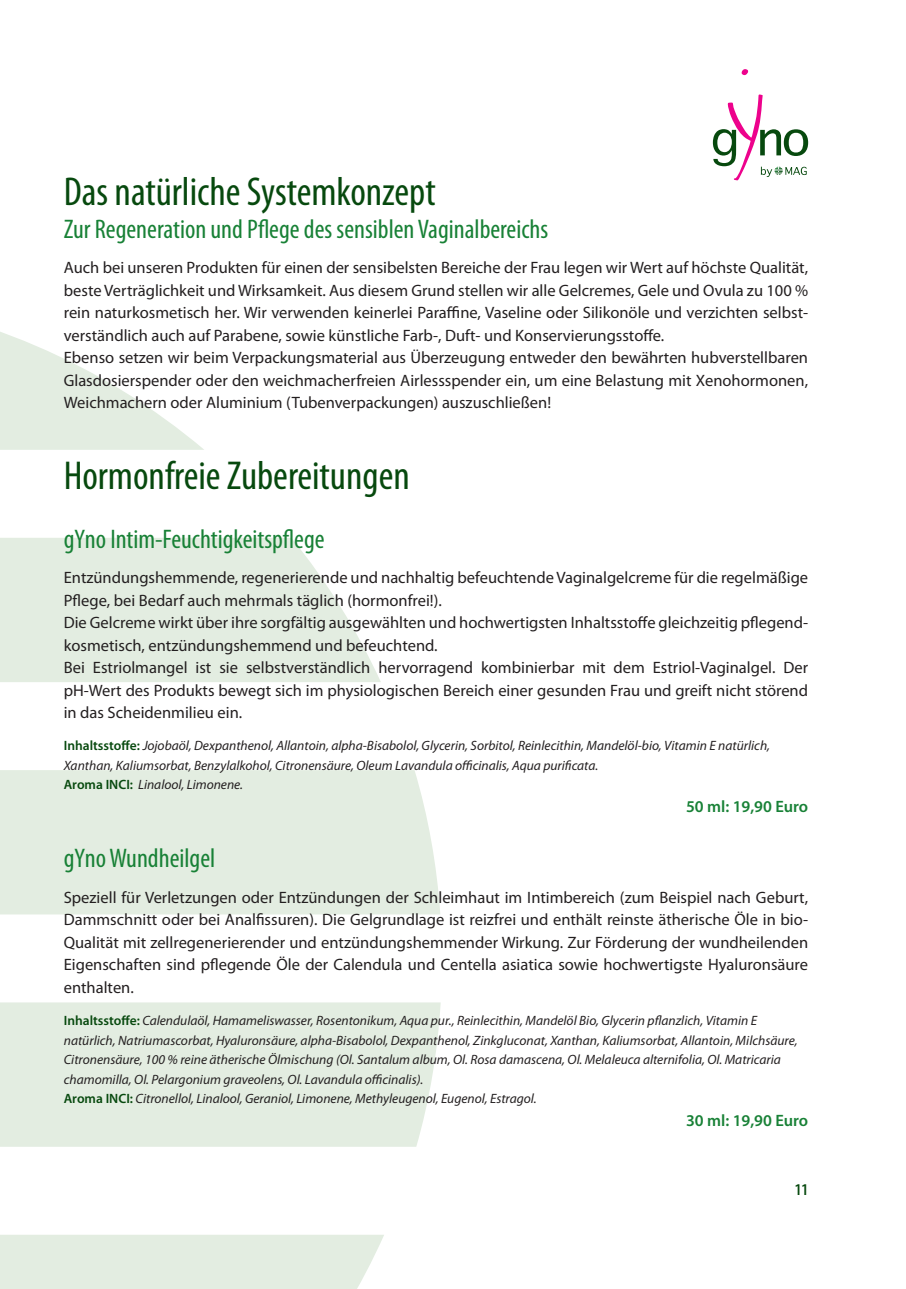
<style>
.page{position:relative;width:906px;height:1289px;background:#fff}
.page>*{position:absolute;margin:0;border:0;box-sizing:border-box;transform-origin:0 0}
.t1{font:condensed 40.5px "Myriad Pro";color:#07490e}
.t2{font:condensed 27px "Myriad Pro";color:#188136}
.t3{font:16.5px/22.5px "Myriad Pro";color:#231f20}
.t4{font:600 16.5px "Myriad Pro";color:#188136}
.t5{font:600 condensed 16.5px "Myriad Pro";color:#07490e}
.t6{font:italic 13.5px/19.5px "Myriad Pro";color:#231f20}
.s1{font-weight:600;font-style:normal;color:#07490e}
</style>
<div class="page">
<svg style="left:0;top:332px;width:441px;height:956px;fill:#e4eee2"></svg>
<svg style="left:741px;top:69px;width:7px;height:6px"></svg>
<svg style="left:713px;top:94px;width:95px;height:86px"></svg>
<h1 class="t1" style="left:64px;top:169px;width:373px">Das natürliche Systemkonzept</h1>
<h2 class="t2" style="left:64px;top:214px;width:486px">Zur Regeneration und Pflege des sensiblen Vaginalbereichs</h2>
<p class="t3" style="left:64px;top:257px;width:746px">Auch bei unseren Produkten für einen der sensibelsten Bereiche der Frau legen wir Wert auf höchste Qualität, beste Verträglichkeit und Wirksamkeit. Aus diesem Grund stellen wir alle Gelcremes, Gele und Ovula zu 100 % rein naturkosmetisch her. Wir verwenden keinerlei Paraffine, Vaseline oder Silikonöle und verzichten selbst&shy;verständlich auch auf Parabene, sowie künstliche Farb-, Duft- und Konservierungsstoffe.<br>Ebenso setzen wir beim Verpackungsmaterial aus Überzeugung entweder den bewährten hubverstellbaren Glasdosierspender oder den weichmacherfreien Airlessspender ein, um eine Belastung mit Xenohormonen, Weichmachern oder Aluminium (Tubenverpackungen) auszuschließen!</p>
<h1 class="t1" style="left:64px;top:454px;width:347px">Hormonfreie Zubereitungen</h1>
<h2 class="t2" style="left:64px;top:524px;width:262px">gYno Intim-Feuchtigkeitspflege</h2>
<p class="t3" style="left:64px;top:566px;width:746px">Entzündungshemmende, regenerierende und nachhaltig befeuchtende Vaginalgelcreme für die regelmäßige Pflege, bei Bedarf auch mehrmals täglich (hormonfrei!).<br>Die Gelcreme wirkt über ihre sorgfältig ausgewählten und hochwertigsten Inhaltsstoffe gleichzeitig pflegend&shy;kosmetisch, entzündungshemmend und befeuchtend.<br>Bei Estriolmangel ist sie selbstverständlich hervorragend kombinierbar mit dem Estriol-Vaginalgel. Der pH-Wert des Produkts bewegt sich im physiologischen Bereich einer gesunden Frau und greift nicht störend in das Scheidenmilieu ein.</p>
<p class="t6" style="left:64px;top:736px;width:708px"><span class="s1">Inhaltsstoffe:</span> Jojobaöl, Dexpanthenol, Allantoin, alpha-Bisabolol, Glycerin, Sorbitol, Reinlecithin, Mandelöl-bio, Vitamin E natürlich,<br>Xanthan, Kaliumsorbat, Benzylalkohol, Citronensäure, Oleum Lavandula officinalis, Aqua purificata.<br><span class="s1">Aroma INCI:</span> Linalool, Limonene.</p>
<p class="t4" style="left:686px;top:797px;width:124px">50 ml: 19,90 Euro</p>
<h2 class="t2" style="left:64px;top:843px;width:153px">gYno Wundheilgel</h2>
<p class="t3" style="left:64px;top:886px;width:746px;text-align:justify">Speziell für Verletzungen oder Entzündungen der Schleimhaut im Intimbereich (zum Beispiel nach Geburt, Dammschnitt oder bei Analfissuren). Die Gelgrundlage ist reizfrei und enthält reinste ätherische Öle in bio-Qualität mit zellregenerierender und entzündungshemmender Wirkung. Zur Förderung der wundheilenden Eigenschaften sind pflegende Öle der Calendula und Centella asiatica sowie hochwertigste Hyaluronsäure enthalten.</p>
<p class="t6" style="left:64px;top:1011px;width:735px"><span class="s1">Inhaltsstoffe:</span> Calendulaöl, Hamameliswasser, Rosentonikum, Aqua pur., Reinlecithin, Mandelöl Bio, Glycerin pflanzlich, Vitamin E natürlich, Natriumascorbat, Hyaluronsäure, alpha-Bisabolol, Dexpanthenol, Zinkgluconat, Xanthan, Kaliumsorbat, Allantoin, Milchsäure, Citronensäure, 100 % reine ätherische Ölmischung (Ol. Santalum album, Ol. Rosa damascena, Ol. Melaleuca alternifolia, Ol. Matricaria chamomilla, Ol. Pelargonium graveolens, Ol. Lavandula officinalis).<br><span class="s1">Aroma INCI:</span> Citronellol, Linalool, Geraniol, Limonene, Methyleugenol, Eugenol, Estragol.</p>
<p class="t4" style="left:686px;top:1110px;width:124px">30 ml: 19,90 Euro</p>
<p class="t5" style="left:794px;top:1180px;width:15px">11</p>
</div>
